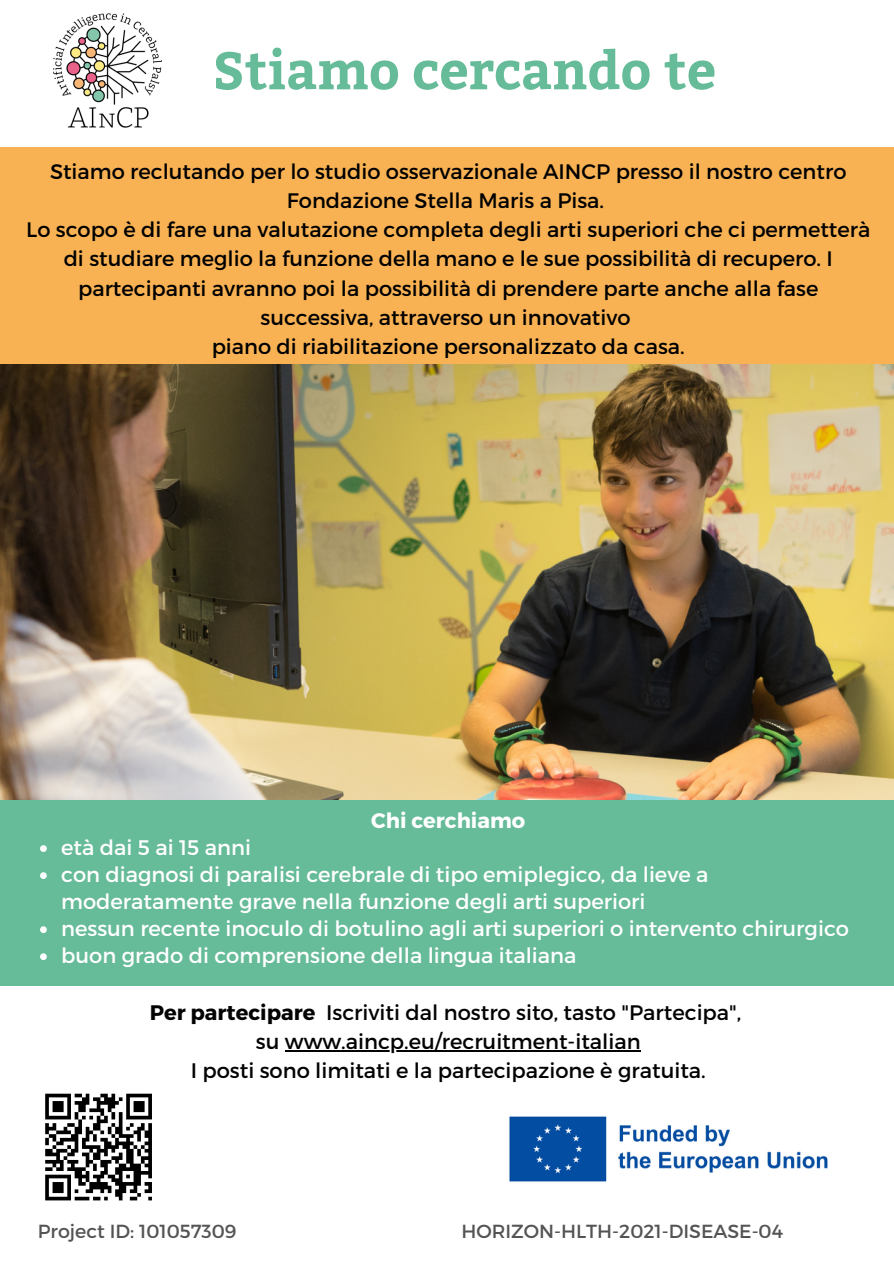
<style>
.page{position:relative;width:894px;height:1264px;background:#fff}
.page>*{position:absolute;margin:0;border:0;box-sizing:border-box;transform-origin:0 0}
.t1{font:700 52.35px "Bitter";color:#6b9}
.t2{font:21px/29.2px "Montserrat";color:#000;text-align:center}
.t3{font:21px/27px "Montserrat";color:#fff}
.t4{font:21px "Montserrat";color:#030202}
.t5{font:700 21px "Montserrat";color:#fff}
.t6{font:18.9px "Montserrat";color:#545454}
.s1{font-weight:700}
</style>
<div class="page">
<div style="left:0;top:158px;width:893px;height:828px;background:#6b9"></div>
<img style="left:0;top:364px;width:893px;height:436px">
<div style="left:0;top:147px;width:893px;height:217px;background:#f9b253"></div>
<img style="left:53px;top:13px;width:109px;height:115px">
<img style="left:509px;top:1116px;width:319px;height:66px">
<svg style="left:45px;top:1093px;width:107px;height:108px"></svg>
<svg style="left:40px;top:845px;width:7px;height:7px"></svg>
<svg style="left:40px;top:872px;width:7px;height:7px"></svg>
<svg style="left:40px;top:926px;width:7px;height:7px"></svg>
<svg style="left:40px;top:953px;width:7px;height:7px"></svg>
<hr style="left:285px;top:1050px;width:355px;height:1px;background:#030202">
<p class="t1" style="left:213px;top:32px;width:504px">Stiamo cercando te</p>
<p class="t2" style="left:50px;top:155px;width:797px">Stiamo reclutando per lo studio osservazionale AINCP presso il nostro centro<br>Fondazione Stella Maris a Pisa.</p>
<p class="t2" style="left:26px;top:214px;width:845px">Lo scopo è di fare una valutazione completa degli arti superiori che ci permetterà di studiare meglio la funzione della mano e le sue possibilità di recupero. I partecipanti avranno poi la possibilità di prendere parte anche alla fase successiva, attraverso un innovativo</p>
<p class="t2" style="left:212px;top:331px;width:474px">piano di riabilitazione personalizzato da casa.</p>
<p class="t5" style="left:371px;top:807px;width:155px">Chi cerchiamo</p>
<p class="t3" style="left:61px;top:833px;width:191px">età dai 5 ai 15 anni</p>
<p class="t3" style="left:61px;top:860px;width:648px">con diagnosi di paralisi cerebrale di tipo emiplegico, da lieve a moderatamente grave nella funzione degli arti superiori</p>
<p class="t3" style="left:61px;top:914px;width:789px">nessun recente inoculo di botulino agli arti superiori o intervento chirurgico</p>
<p class="t3" style="left:61px;top:941px;width:516px">buon grado di comprensione della lingua italiana</p>
<p class="t4" style="left:150px;top:998px;width:593px"><span class="s1">Per partecipare</span> Iscriviti dal nostro sito, tasto "Partecipa",</p>
<p class="t4" style="left:256px;top:1027px;width:386px">su www.aincp.eu/recruitment-italian</p>
<p class="t4" style="left:191px;top:1057px;width:516px">I posti sono limitati e la partecipazione è gratuita.</p>
<p class="t6" style="left:38px;top:1218px;width:200px">Project ID: 101057309</p>
<p class="t6" style="left:461px;top:1218px;width:323px">HORIZON-HLTH-2021-DISEASE-04</p>
</div>
